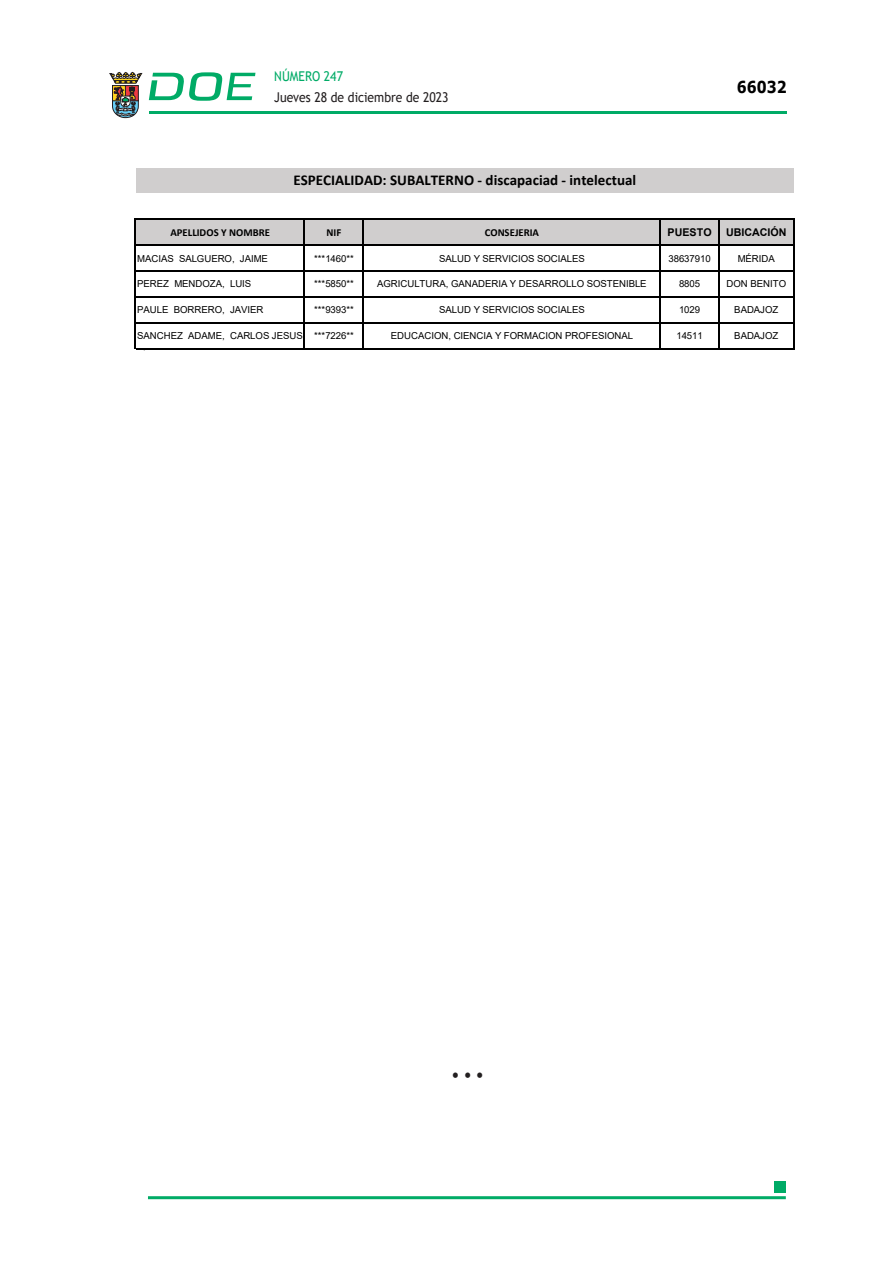
<style>
.page{position:relative;width:893px;height:1263px;background:#fff}
.page>*{position:absolute;margin:0;border:0;box-sizing:border-box;transform-origin:0 0}
.t1{font:700 16.5px "Verdana";color:#000;scale:.85 1}
.t2{font:700 15px "Calibri";color:#000}
.CUERPO_DE_TEXTO{font:15px "Verdana";color:#231f20;scale:.9 1}
.t3{font:13.5px "Trebuchet MS";color:#231f20;scale:.9 1}
.t4{font:13.5px "Trebuchet MS";color:#00ab67;scale:.9 1}
.t5{font:700 10.65px "Calibri";color:#000}
.t6{font:700 10.65px "Arial";color:#000}
.t7{font:10.65px "Arial";color:#000}
.t8{font:9.6px "Arial";letter-spacing:-.005em;color:#000}
</style>
<div class="page">
<hr style="left:149px;top:111px;width:638px;height:3px;background:#00ab66">
<svg style="left:109px;top:72px;width:33px;height:46px"></svg>
<svg style="left:149px;top:72px;width:106px;height:29px"></svg>
<hr style="left:148px;top:1196px;width:638px;height:3px;background:#00ab66">
<div style="left:775px;top:1181px;width:11px;height:11px;background:#00ab66"></div>
<div style="left:136px;top:168px;width:658px;height:26px;background:#d0cece"></div>
<div style="left:136px;top:193px;width:658px;height:26px;background:#fff"></div>
<div style="left:136px;top:219px;width:658px;height:26px;background:#d0cece"></div>
<hr style="left:135px;top:219px;width:1px;height:130px;background:#000">
<hr style="left:304px;top:220px;width:1px;height:129px;background:#000">
<hr style="left:362px;top:220px;width:1px;height:129px;background:#000">
<hr style="left:660px;top:220px;width:1px;height:129px;background:#000">
<hr style="left:718px;top:220px;width:1px;height:129px;background:#000">
<hr style="left:793px;top:220px;width:1px;height:129px;background:#000">
<hr style="left:136px;top:219px;width:658px;height:1px;background:#000">
<hr style="left:136px;top:245px;width:658px;height:1px;background:#000">
<hr style="left:136px;top:270px;width:658px;height:2px;background:#000">
<hr style="left:136px;top:296px;width:658px;height:1px;background:#000">
<hr style="left:136px;top:322px;width:658px;height:1px;background:#000">
<hr style="left:136px;top:348px;width:658px;height:1px;background:#000">
<h3 class="t4" style="left:274px;top:67px;width:78px">NÚMERO 247</h3>
<h3 class="t3" style="left:274px;top:88px;width:195px">Jueves 28 de diciembre de 2023</h3>
<p class="t2" style="left:293px;top:169px;width:344px">ESPECIALIDAD: SUBALTERNO - discapaciad - intelectual</p>
<h1 class="t1" style="left:737px;top:75px;width:60px">66032</h1>
<p class="t5" style="left:170px;top:225px;width:101px">APELLIDOS Y NOMBRE</p>
<p class="t5" style="left:327px;top:225px;width:16px">NIF</p>
<p class="t5" style="left:485px;top:225px;width:56px">CONSEJERIA</p>
<p class="t6" style="left:668px;top:225px;width:46px">PUESTO</p>
<p class="t6" style="left:726px;top:225px;width:62px">UBICACIÓN</p>
<p class="t8" style="left:137px;top:251px;width:132px">MACIAS SALGUERO, JAIME</p>
<p class="t8" style="left:314px;top:251px;width:41px">***1460**</p>
<p class="t8" style="left:439px;top:251px;width:147px">SALUD Y SERVICIOS SOCIALES</p>
<p class="t8" style="left:668px;top:251px;width:44px">38637910</p>
<p class="t8" style="left:738px;top:251px;width:39px">MÉRIDA</p>
<p class="t8" style="left:137px;top:277px;width:116px">PEREZ MENDOZA, LUIS</p>
<p class="t8" style="left:314px;top:277px;width:41px">***5850**</p>
<p class="t8" style="left:377px;top:277px;width:271px">AGRICULTURA, GANADERIA Y DESARROLLO SOSTENIBLE</p>
<p class="t8" style="left:679px;top:277px;width:23px">8805</p>
<p class="t8" style="left:727px;top:277px;width:61px">DON BENITO</p>
<p class="t8" style="left:137px;top:303px;width:128px">PAULE BORRERO, JAVIER</p>
<p class="t8" style="left:314px;top:303px;width:41px">***9393**</p>
<p class="t8" style="left:439px;top:303px;width:147px">SALUD Y SERVICIOS SOCIALES</p>
<p class="t8" style="left:679px;top:303px;width:23px">1029</p>
<p class="t8" style="left:734px;top:303px;width:46px">BADAJOZ</p>
<p class="t8" style="left:137px;top:329px;width:218px">SANCHEZ ADAME, CARLOS JESUS ***7226**</p>
<p class="t8" style="left:391px;top:329px;width:244px">EDUCACION, CIENCIA Y FORMACION PROFESIONAL</p>
<p class="t8" style="left:676px;top:329px;width:28px">14511</p>
<p class="t8" style="left:734px;top:329px;width:46px">BADAJOZ</p>
<p class="t7" style="left:143px;top:338px;width:4px">,</p>
<p class="CUERPO_DE_TEXTO" style="left:452px;top:1064px;width:37px">• • •</p>
</div>
